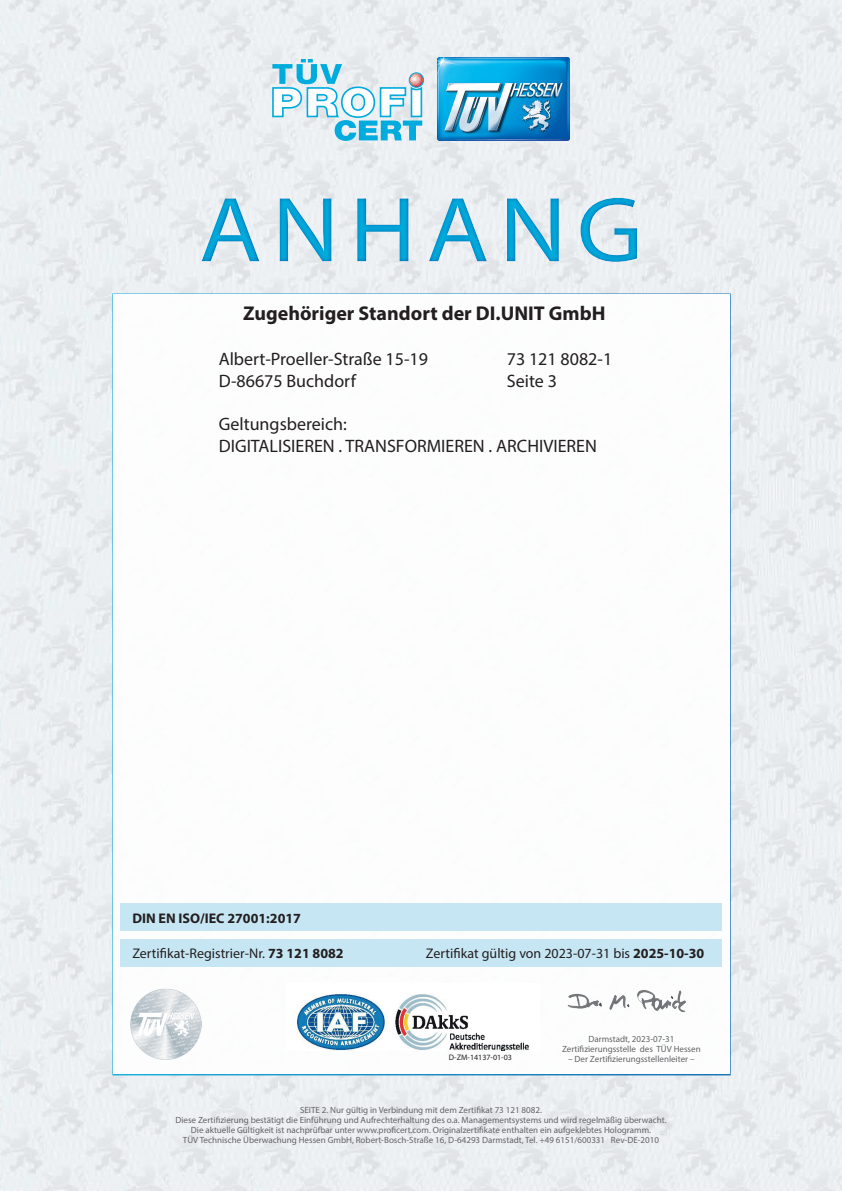
<style>
.page{position:relative;width:842px;height:1191px;background:#fff}
.page>*{position:absolute;margin:0;border:0;box-sizing:border-box;transform-origin:0 0}
.t1{font:93px "Myriad Pro";letter-spacing:.1em;color:#00acdd;scale:1.1 1}
.t2{font:700 20px "Myriad Pro";color:#231f20}
.t3{font:18px/21.6px "Myriad Pro";color:#231f20}
.t4{font:14px "Myriad Pro";color:#231f20}
.t5{font:700 14px "Myriad Pro";color:#231f20}
.t6{font:9px/10px "Myriad Pro";color:#636366;text-align:center}
.t7{font:8px "Myriad Pro";color:#231f20}
.s1{font-weight:700}
</style>
<div class="page">
<img style="left:0;top:0;width:842px;height:1191px">
<img style="left:437px;top:57px;width:132px;height:83px">
<svg style="left:272px;top:59px;width:152px;height:82px"></svg>
<div style="left:112px;top:293px;width:619px;height:782px;background:#fff;border:2px solid #fff"></div>
<div style="left:120px;top:938px;width:602px;height:28px;background:#c1e4f4"></div>
<div style="left:121px;top:903px;width:601px;height:27px;background:#c1e4f4"></div>
<img style="left:740px;top:865px;width:77px;height:54px">
<img style="left:736px;top:795px;width:97px;height:40px">
<img style="left:737px;top:681px;width:95px;height:34px">
<img style="left:738px;top:576px;width:93px;height:35px">
<img style="left:737px;top:479px;width:91px;height:36px">
<img style="left:720px;top:1105px;width:99px;height:53px">
<img style="left:567px;top:990px;width:119px;height:23px">
<img style="left:297px;top:994px;width:232px;height:57px">
<div style="left:0;top:172px;width:842px;height:114px;background:#006bb6;opacity:.75"></div>
<img style="left:130px;top:988px;width:71px;height:71px">
<h1 class="t1" style="left:199px;top:173px;width:405px">ANHANG</h1>
<h2 class="t2" style="left:243px;top:300px;width:364px">Zugehöriger Standort der DI.UNIT GmbH</h2>
<h3 class="t3" style="left:219px;top:348px;width:211px">Albert-Proeller-Straße 15-19</h3>
<h3 class="t3" style="left:507px;top:348px;width:107px">73 121 8082-1</h3>
<h3 class="t3" style="left:219px;top:370px;width:139px">D-86675 Buchdorf</h3>
<h3 class="t3" style="left:507px;top:370px;width:52px">Seite 3</h3>
<h3 class="t3" style="left:219px;top:413px;width:380px">Geltungsbereich:<br>DIGITALISIEREN . TRANSFORMIEREN . ARCHIVIEREN</h3>
<h3 class="t5" style="left:132px;top:909px;width:170px">DIN EN ISO/IEC 27001:2017</h3>
<h3 class="t4" style="left:132px;top:945px;width:213px">Zertifikat-Registrier-Nr. <span class="s1">73 121 8082</span></h3>
<h3 class="t4" style="left:426px;top:945px;width:280px">Zertifikat gültig von 2023-07-31 bis <span class="s1">2025-10-30</span></h3>
<p class="t7" style="left:449px;top:1052px;width:64px">D-ZM-14137-01-03</p>
<p class="t6" style="left:562px;top:1034px;width:140px">Darmstadt, 2023-07-31<br>Zertifizierungsstelle des TÜV Hessen</p>
<p class="t6" style="left:568px;top:1054px;width:128px">– Der Zertifizierungsstellenleiter –</p>
<p class="t6" style="left:175px;top:1105px;width:493px">SEITE 2. Nur gültig in Verbindung mit dem Zertifikat 73 121 8082.<br>Diese Zertifizierung bestätigt die Einführung und Aufrechterhaltung des o.a. Managementsystems und wird regelmäßig überwacht.<br>Die aktuelle Gültigkeit ist nachprüfbar unter www.proficert.com. Originalzertifikate enthalten ein aufgeklebtes Hologramm.<br>TÜV Technische Überwachung Hessen GmbH, Robert-Bosch-Straße 16, D-64293 Darmstadt, Tel. +49 6151/600331 Rev-DE-2010</p>
</div>
